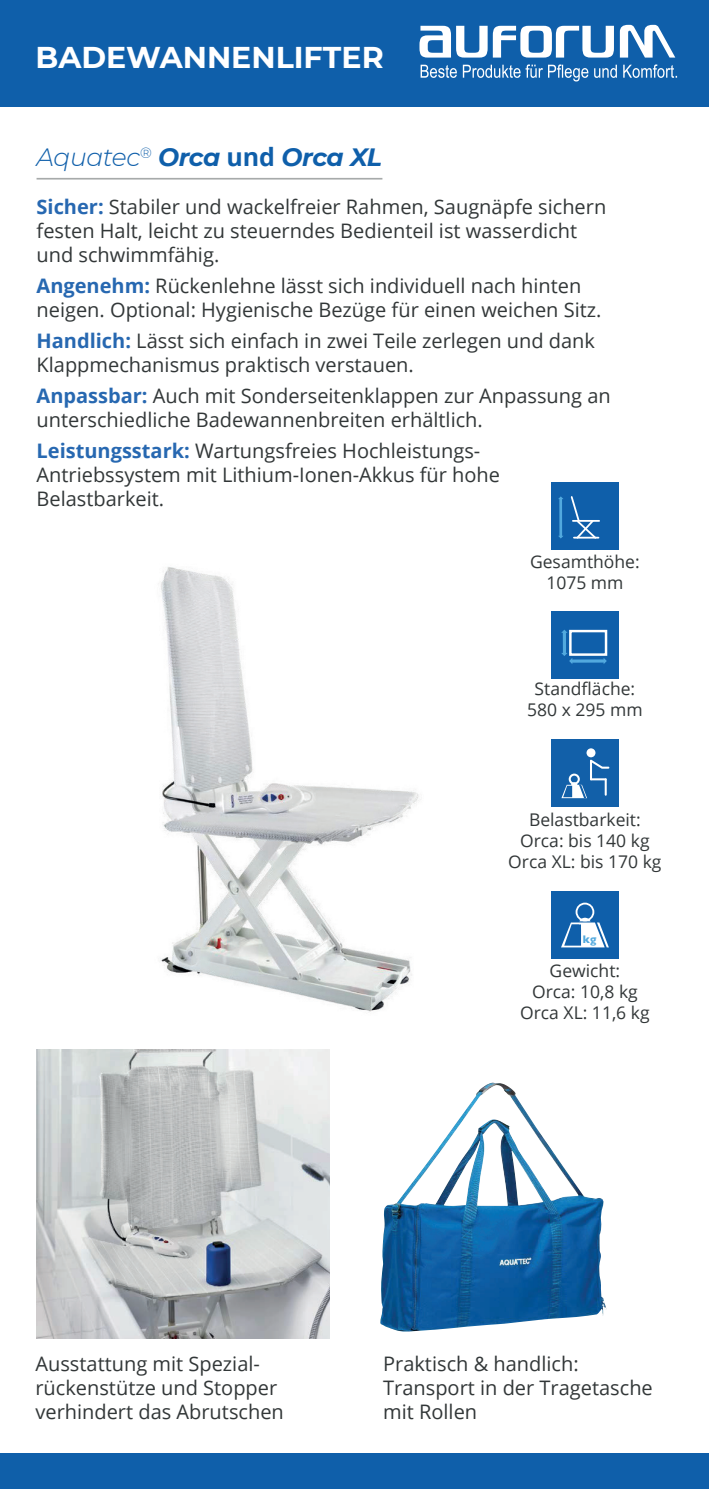
<style>
.page{position:relative;width:709px;height:1489px;background:#fff}
.page>*{position:absolute;margin:0;border:0;box-sizing:border-box;transform-origin:0 0}
.t1{font:700 30px "Montserrat";color:#fff}
.t2{font:italic 700 25px "Montserrat";letter-spacing:-.025em;color:#0f5faa}
.t3{font:20px/24px "Open Sans";color:#323738}
.t4{font:17.5px/21px "Open Sans";color:#323738;text-align:center}
.t5{font:700 11.25px "Gill Sans";color:#52a9de}
.s1{font-weight:300}
.s2{font-family:"Open Sans";font-style:normal}
.s3{font-weight:700;color:#2768b1}
</style>
<div class="page">
<div style="left:0;top:1453px;width:709px;height:35px;background:#0f5faa"></div>
<div style="left:0;top:0;width:709px;height:106px;background:#0f5faa"></div>
<img style="left:380px;top:1082px;width:226px;height:250px">
<hr style="left:37px;top:178px;width:345px;height:1px;background:#a7aaaa">
<div style="left:551px;top:482px;width:67px;height:67px;background:#0f5faa"></div>
<hr style="left:573px;top:520px;width:26px;height:2px;background:#fff">
<svg style="left:570px;top:496px;width:28px;height:43px"></svg>
<svg style="left:558px;top:496px;width:5px;height:42px"></svg>
<div style="left:551px;top:611px;width:67px;height:67px;background:#0f5faa"></div>
<svg style="left:561px;top:629px;width:46px;height:35px"></svg>
<div style="left:551px;top:739px;width:67px;height:67px;background:#1260a9"></div>
<div style="left:586px;top:748px;width:9px;height:9px;background:#fff;border-radius:50%"></div>
<svg style="left:561px;top:759px;width:49px;height:39px"></svg>
<div style="left:551px;top:891px;width:67px;height:67px;background:#0f5faa"></div>
<svg style="left:561px;top:902px;width:48px;height:45px"></svg>
<img style="left:160px;top:567px;width:259px;height:445px">
<img style="left:37px;top:1049px;width:292px;height:288px">
<svg style="left:419px;top:26px;width:68px;height:32px"></svg>
<svg style="left:493px;top:26px;width:121px;height:32px"></svg>
<svg style="left:420px;top:64px;width:257px;height:17px"></svg>
<svg style="left:620px;top:25px;width:55px;height:33px"></svg>
<h1 class="t1" style="left:35px;top:35px;width:350px">BADEWANNENLIFTER</h1>
<p class="t2" style="left:37px;top:139px;width:347px"><span class="s1">Aquatec</span><sup>®</sup> Orca <span class="s2">und</span> Orca XL</p>
<p class="t3" style="left:37px;top:194px;width:571px"><span class="s3">Sicher:</span> Stabiler und wackelfreier Rahmen, Saugnäpfe sichern festen Halt, leicht zu steuerndes Bedienteil ist wasserdicht und schwimmfähig.</p>
<p class="t3" style="left:37px;top:273px;width:566px"><span class="s3">Angenehm:</span> Rückenlehne lässt sich individuell nach hinten neigen. Optional: Hygienische Bezüge für einen weichen Sitz.</p>
<p class="t3" style="left:37px;top:328px;width:560px"><span class="s3">Handlich:</span> Lässt sich einfach in zwei Teile zerlegen und dank<br>Klappmechanismus praktisch verstauen.</p>
<p class="t3" style="left:37px;top:383px;width:575px"><span class="s3">Anpassbar:</span> Auch mit Sonderseitenklappen zur Anpassung an unterschiedliche Badewannenbreiten erhältlich.</p>
<p class="t3" style="left:37px;top:438px;width:465px"><span class="s3">Leistungsstark:</span> Wartungsfreies Hochleistungs-<br>Antriebssystem mit Lithium-Ionen-Akkus für hohe<br>Belastbarkeit.</p>
<p class="t4" style="left:530px;top:551px;width:111px">Gesamthöhe:<br>1075 mm</p>
<p class="t4" style="left:527px;top:677px;width:117px">Standfläche:<br>580 x 295 mm</p>
<p class="t4" style="left:508px;top:808px;width:155px">Belastbarkeit:<br>Orca: bis 140 kg<br>Orca XL: bis 170 kg</p>
<p class="t5" style="left:583px;top:930px;width:15px">kg</p>
<p class="t4" style="left:520px;top:960px;width:131px">Gewicht:<br>Orca: 10,8 kg<br>Orca XL: 11,6 kg</p>
<p class="t3" style="left:35px;top:1351px;width:250px">Ausstattung mit Spezial&shy;rückenstütze und Stopper verhindert das Abrutschen</p>
<p class="t3" style="left:383px;top:1351px;width:271px">Praktisch &amp; handlich:<br>Transport in der Tragetasche mit Rollen</p>
</div>
